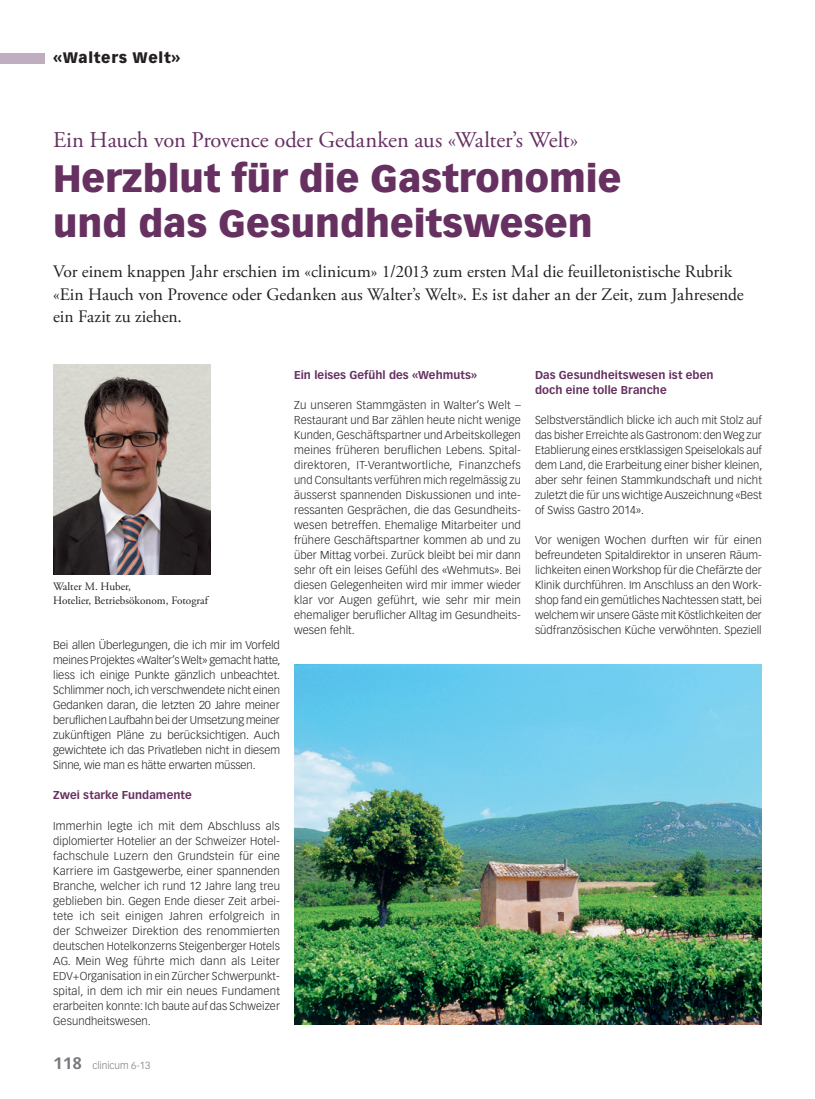
<style>
.page{position:relative;width:815px;height:1099px;background:#fff}
.page>*{position:absolute;margin:0;border:0;box-sizing:border-box;transform-origin:0 0}
.t1{font:900 37.5px/45px "Vectora LT Std";color:#663061}
.t2{font:22.5px "Adobe Garamond Pro";letter-spacing:-.01em;color:#663061}
.t3{font:17.5px/22.5px "Adobe Garamond Pro";color:#231f20}
.t4{font:900 15px "Vectora LT Std";letter-spacing:.05em;color:#231f20}
.t5{font:300 11.25px/15px "Vectora LT Std";color:#231f20;text-align:justify}
.t6{font:700 11.25px/15px "Vectora LT Std";letter-spacing:.005em;color:#663061}
.t7{font:11.25px/13.5px "Adobe Garamond Pro";color:#231f20}
.t8{font:300 10px "Vectora LH";color:#76787b}
.s1{font-weight:700;font-size:16.25px}
</style>
<div class="page">
<div style="left:0;top:53px;width:45px;height:10px;background:#c0adc0"></div>
<img style="left:53px;top:364px;width:157px;height:210px">
<img style="left:294px;top:664px;width:468px;height:360px">
<h3 class="t4" style="left:53px;top:49px;width:129px">«Walters Welt»</h3>
<h2 class="t2" style="left:53px;top:126px;width:527px">Ein Hauch von Provence oder Gedanken aus «Walter’s Welt»</h2>
<h1 class="t1" style="left:53px;top:155px;width:570px">Herzblut für die Gastronomie und das Gesundheitswesen</h1>
<h3 class="t3" style="left:53px;top:261px;width:692px">Vor einem knappen Jahr erschien im «clinicum» 1/2013 zum ersten Mal die feuilletonistische Rubrik «Ein Hauch von Provence oder Gedanken aus Walter’s Welt». Es ist daher an der Zeit, zum Jahresende ein Fazit zu ziehen.</h3>
<p class="t7" style="left:53px;top:580px;width:156px">Walter M. Huber,<br>Hotelier, Betriebsökonom, Fotograf</p>
<p class="t5" style="left:53px;top:638px;width:229px">Bei allen Überlegungen, die ich mir im Vorfeld meines Projektes «Walter’s Welt» gemacht hatte, liess ich einige Punkte gänzlich unbeachtet.<br>Schlimmer noch, ich verschwendete nicht einen Gedanken daran, die letzten 20 Jahre meiner beruflichen Laufbahn bei der Umsetzung meiner zukünftigen Pläne zu berücksichtigen. Auch gewichtete ich das Privatleben nicht in diesem Sinne, wie man es hätte erwarten müssen.</p>
<p class="t6" style="left:53px;top:788px;width:140px">Zwei starke Fundamente</p>
<p class="t5" style="left:53px;top:818px;width:228px">Immerhin legte ich mit dem Abschluss als diplomierter Hotelier an der Schweizer Hotel&shy;fachschule Luzern den Grundstein für eine Karriere im Gastgewerbe, einer spannenden Branche, welcher ich rund 12 Jahre lang treu geblieben bin. Gegen Ende dieser Zeit arbei&shy;tete ich seit einigen Jahren erfolgreich in der Schweizer Direktion des renommierten deutschen Hotelkonzerns Steigenberger Hotels AG. Mein Weg führte mich dann als Leiter EDV+Organisation in ein Zürcher Schwerpunkt&shy;spital, in dem ich mir ein neues Fundament erarbeiten konnte: Ich baute auf das Schweizer Gesundheitswesen.</p>
<p class="t8" style="left:53px;top:1059px;width:99px"><span class="s1">118</span> clinicum 6-13</p>
<p class="t6" style="left:294px;top:368px;width:185px">Ein leises Gefühl des «Wehmuts»</p>
<p class="t5" style="left:294px;top:398px;width:228px">Zu unseren Stammgästen in Walter’s Welt – Restaurant und Bar zählen heute nicht wenige Kunden, Geschäftspartner und Arbeitskollegen meines früheren beruflichen Lebens. Spital&shy;direktoren, IT-Verantwortliche, Finanzchefs und Consultants verführen mich regelmässig zu äusserst spannenden Diskussionen und inte&shy;ressanten Gesprächen, die das Gesundheits&shy;wesen betreffen. Ehemalige Mitarbeiter und frühere Geschäftspartner kommen ab und zu über Mittag vorbei. Zurück bleibt bei mir dann sehr oft ein leises Gefühl des «Wehmuts». Bei diesen Gelegenheiten wird mir immer wieder klar vor Augen geführt, wie sehr mir mein ehemaliger beruflicher Alltag im Gesundheits&shy;wesen fehlt.</p>
<p class="t6" style="left:535px;top:368px;width:180px">Das Gesundheitswesen ist eben doch eine tolle Branche</p>
<p class="t5" style="left:535px;top:413px;width:229px">Selbstverständlich blicke ich auch mit Stolz auf das bisher Erreichte als Gastronom: den Weg zur Etablierung eines erstklassigen Speiselokals auf dem Land, die Erarbeitung einer bisher kleinen, aber sehr feinen Stammkundschaft und nicht zuletzt die für uns wichtige Auszeichnung «Best of Swiss Gastro 2014».</p>
<p class="t5" style="left:535px;top:533px;width:228px">Vor wenigen Wochen durften wir für einen befreundeten Spitaldirektor in unseren Räum&shy;lichkeiten einen Workshop für die Chefärzte der Klinik durchführen. Im Anschluss an den Work&shy;shop fand ein gemütliches Nachtessen statt, bei welchem wir unsere Gäste mit Köstlichkeiten der südfranzösischen Küche verwöhnten. Speziell</p>
</div>
